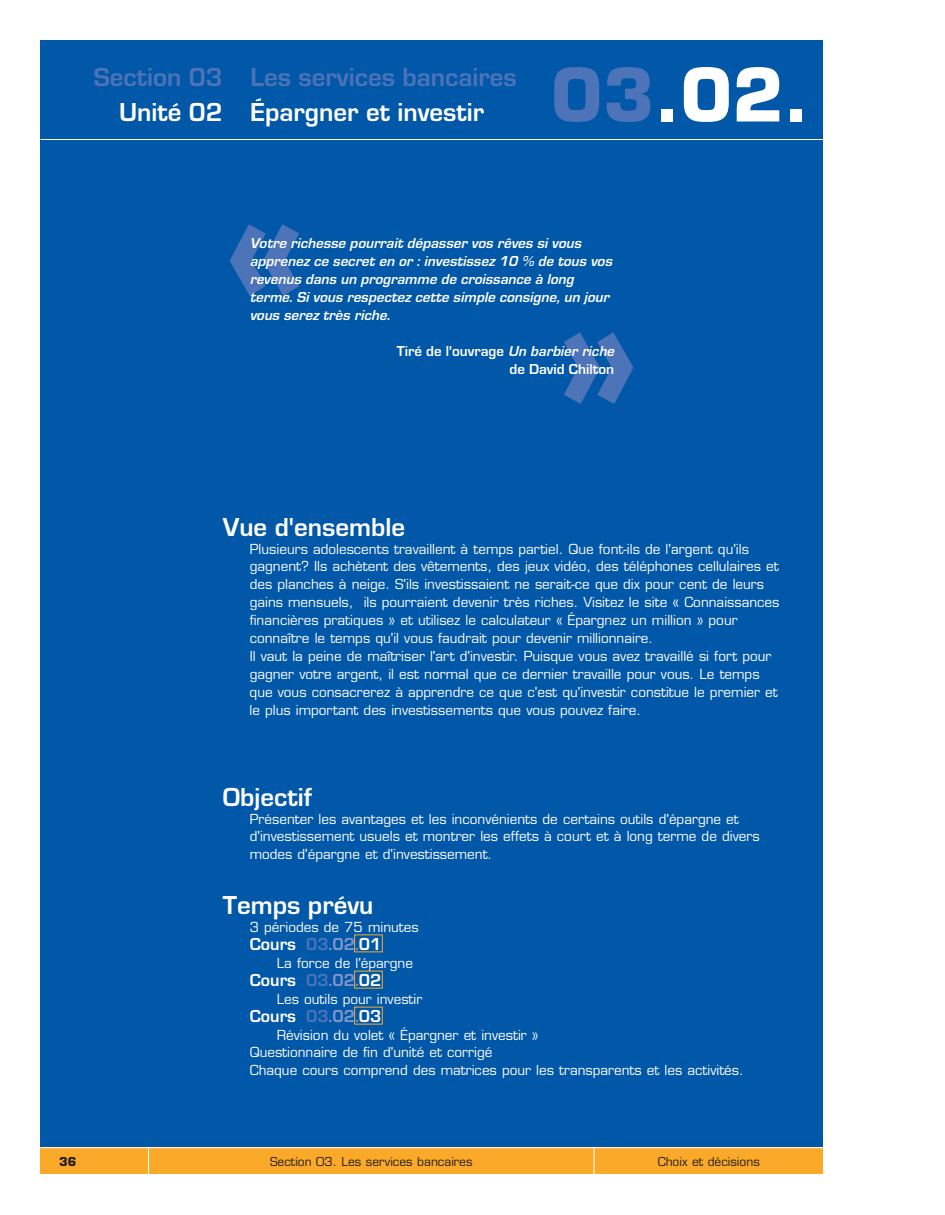
<style>
.page{position:relative;width:945px;height:1215px;background:#fff}
.page>*{position:absolute;margin:0;border:0;box-sizing:border-box;transform-origin:0 0}
.t1{font:700 150px "Eurostile";color:#4d73b9}
.t2{font:700 72px "Eurostile";color:#fff}
.t3{font:700 27px "Eurostile";color:#fff}
.t4{font:700 27px "Eurostile";color:#4d73b9}
.t5{font:700 18px "Eurostile";color:#fff}
.t6{font:italic 700 15px/18px "Eurostile";color:#fff}
.t7{font:700 15px/18px "Eurostile";color:#fff;text-align:right}
.t8{font:13.5px/18px "Eurostile";color:#fff}
.t9{font:12px "Eurostile";color:#231f20}
.t10{font:700 12px "Eurostile";color:#231f20}
.s1{color:#4d73b9}
.s2{font-style:italic}
.s3{color:#8295cb}
</style>
<div class="page">
<div style="left:40px;top:40px;width:784px;height:1108px;background:#0157a8"></div>
<div style="left:40px;top:1148px;width:784px;height:26px;background:#faa928"></div>
<div style="left:354px;top:1007px;width:29px;height:17px;border:1px solid #faa928"></div>
<div style="left:354px;top:971px;width:29px;height:17px;border:1px solid #faa928"></div>
<div style="left:354px;top:935px;width:29px;height:17px;border:1px solid #faa928"></div>
<hr style="left:41px;top:1147px;width:783px;height:1px;background:#fff">
<hr style="left:40px;top:139px;width:784px;height:1px;background:#fff">
<svg style="left:148px;top:1148px;width:1px;height:26px"></svg>
<svg style="left:594px;top:1148px;width:1px;height:26px"></svg>
<h3 class="t4" style="left:94px;top:60px;width:425px">Section 03 Les services bancaires</h3>
<h3 class="t3" style="left:119px;top:96px;width:367px">Unité 02 Épargner et investir</h3>
<h2 class="t2" style="left:551px;top:68px;width:261px"><span class="s1">03</span>.02.</h2>
<h1 class="t1" style="left:223px;top:189px;width:85px">«</h1>
<p class="t6" style="left:250px;top:233px;width:368px">Votre richesse pourrait dépasser vos rêves si vous apprenez ce secret en or : investissez 10 % de tous vos revenus dans un programme de croissance à long terme. Si vous respectez cette simple consigne, un jour vous serez très riche.</p>
<p class="t7" style="left:397px;top:341px;width:222px">Tiré de l'ouvrage <span class="s2">Unbarbierriche </span>de David Chilton</p>
<h1 class="t1" style="left:558px;top:297px;width:85px">»</h1>
<h3 class="t3" style="left:223px;top:510px;width:184px">Vue d'ensemble</h3>
<p class="t8" style="left:250px;top:541px;width:531px">Plusieurs adolescents travaillent à temps partiel. Que font-ils de l'argent qu'ils gagnent? Ils achètent des vêtements, des jeux vidéo, des téléphones cellulaires et des planches à neige. S'ils investissaient ne serait-ce que dix pour cent de leurs gains mensuels, ils pourraient devenir très riches. Visitez le site « Connaissances financières pratiques » et utilisez le calculateur « Épargnez un million » pour connaître le temps qu'il vous faudrait pour devenir millionnaire.<br>Il vaut la peine de maîtriser l'art d'investir. Puisque vous avez travaillé si fort pour gagner votre argent, il est normal que ce dernier travaille pour vous. Le temps que vous consacrerez à apprendre ce que c'est qu'investir constitue le premier et le plus important des investissements que vous pouvez faire.</p>
<h3 class="t3" style="left:223px;top:780px;width:91px">Objectif</h3>
<p class="t8" style="left:250px;top:811px;width:512px">Présenter les avantages et les inconvénients de certains outils d'épargne et d'investissement usuels et montrer les effets à court et à long terme de divers modes d'épargne et d'investissement.</p>
<h3 class="t3" style="left:223px;top:888px;width:152px">Temps prévu</h3>
<p class="t8" style="left:250px;top:919px;width:170px">3 périodes de 75 minutes</p>
<h3 class="t5" style="left:250px;top:933px;width:133px">Cours <span class="s1">03</span><span class="s3">.02.</span>01</h3>
<p class="t8" style="left:277px;top:955px;width:138px">La force de l'épargne</p>
<h3 class="t5" style="left:250px;top:969px;width:133px">Cours <span class="s1">03</span><span class="s3">.02.</span>02</h3>
<p class="t8" style="left:277px;top:991px;width:147px">Les outils pour investir</p>
<h3 class="t5" style="left:250px;top:1005px;width:133px">Cours <span class="s1">03</span><span class="s3">.02.</span>03</h3>
<p class="t8" style="left:250px;top:1027px;width:496px;text-indent:27px">Révision du volet « Épargner et investir »<br>Questionnaire de fin d'unité et corrigé<br>Chaque cours comprend des matrices pour les transparents et les activités.</p>
<p class="t10" style="left:59px;top:1156px;width:19px">36</p>
<p class="t9" style="left:270px;top:1156px;width:204px">Section 03. Les services bancaires</p>
<p class="t9" style="left:658px;top:1156px;width:104px">Choix et décisions</p>
</div>
